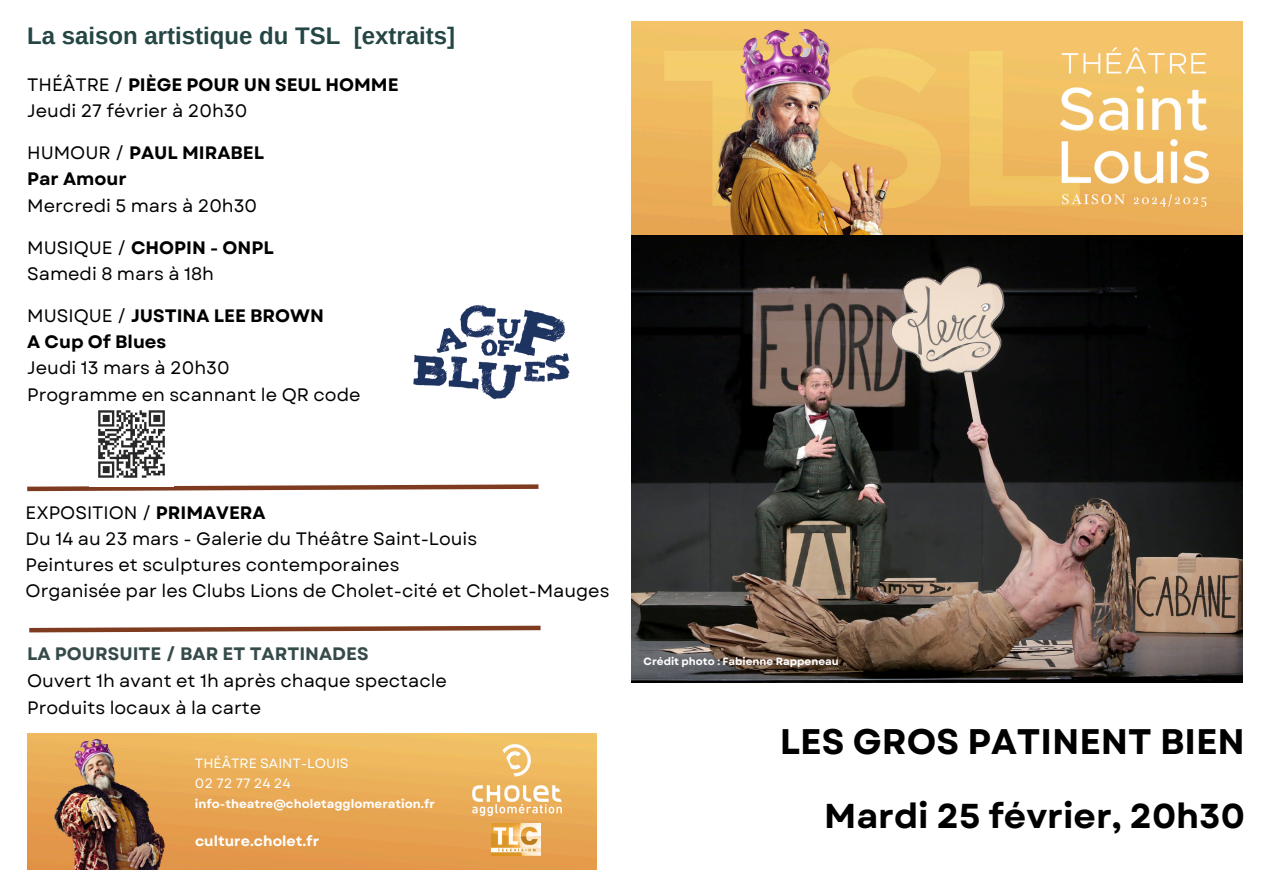
<style>
.page{position:relative;width:1263px;height:894px;background:#fff}
.page>*{position:absolute;margin:0;border:0;box-sizing:border-box;transform-origin:0 0}
.t1{font:700 35.55px "Garet";color:#000}
.t2{font:700 34.5px "Garet";color:#000}
.t3{font:700 24px "Arimo";color:#244645}
.t4{font:18px/26.2px "Garet";color:#000}
.t5{font:700 18px "Garet";color:#364a4a}
.t6{font:700 14.25px "Garet";color:#fff}
.t7{font:13.5px/20px "Garet";color:#fff}
.t8{font:700 12px "Garet";color:#fff}
.t9{font:700 10.5px "Garet";color:#fff}
.s1{font-weight:700}
</style>
<div class="page">
<img style="left:631px;top:22px;width:611px;height:660px">
<img style="left:27px;top:733px;width:569px;height:136px">
<img style="left:1032px;top:32px;width:204px;height:193px">
<img style="left:492px;top:823px;width:48px;height:32px">
<svg style="left:29px;top:625px;width:512px;height:8px"></svg>
<img style="left:472px;top:743px;width:91px;height:73px">
<svg style="left:27px;top:484px;width:512px;height:8px"></svg>
<img style="left:89px;top:410px;width:85px;height:76px">
<img style="left:413px;top:305px;width:157px;height:95px">
<h3 class="t3" style="left:27px;top:23px;width:429px">La saison artistique du TSL [extraits]</h3>
<h4 class="t4" style="left:27px;top:71px;width:373px">THÉÂTRE / <span class="s1">PIÈGE POUR UN SEUL HOMME<br></span>Jeudi 27 février à 20h30</h4>
<h4 class="t4" style="left:27px;top:140px;width:238px">HUMOUR / <span class="s1">PAUL MIRABEL<br>Par Amour<br></span>Mercredi 5 mars à 20h30</h4>
<h4 class="t4" style="left:27px;top:234px;width:248px">MUSIQUE / <span class="s1">CHOPIN - ONPL<br></span>Samedi 8 mars à 18h</h4>
<h4 class="t4" style="left:27px;top:302px;width:335px">MUSIQUE / <span class="s1">JUSTINA LEE BROWN<br>A Cup Of Blues<br></span>Jeudi 13 mars à 20h30<br>Programme en scannant le QR code</h4>
<p class="t4" style="left:26px;top:499px;width:585px;line-height:25.8px">EXPOSITION / <span class="s1">PRIMAVERA<br></span>Du 14 au 23 mars - Galerie du Théâtre Saint-Louis<br>Peintures et sculptures contemporaines<br>Organisée par les Clubs Lions de Cholet-cité et Cholet-Mauges</p>
<p class="t5" style="left:27px;top:640px;width:343px">LA POURSUITE / BAR ET TARTINADES</p>
<p class="t4" style="left:27px;top:667px;width:421px;line-height:27px">Ouvert 1h avant et 1h après chaque spectacle<br>Produits locaux à la carte</p>
<p class="t7" style="left:195px;top:752px;width:155px">THÉÂTRE SAINT-LOUIS<br>02 72 77 24 24</p>
<p class="t8" style="left:195px;top:794px;width:241px">info-theatre@choletagglomeration.fr</p>
<p class="t6" style="left:195px;top:830px;width:126px">culture.cholet.fr</p>
<p class="t9" style="left:644px;top:654px;width:197px">Crédit photo : Fabienne Rappeneau</p>
<p class="t1" style="left:780px;top:715px;width:466px">LES GROS PATINENT BIEN</p>
<h4 class="t2" style="left:824px;top:790px;width:422px">Mardi 25 février, 20h30</h4>
</div>
